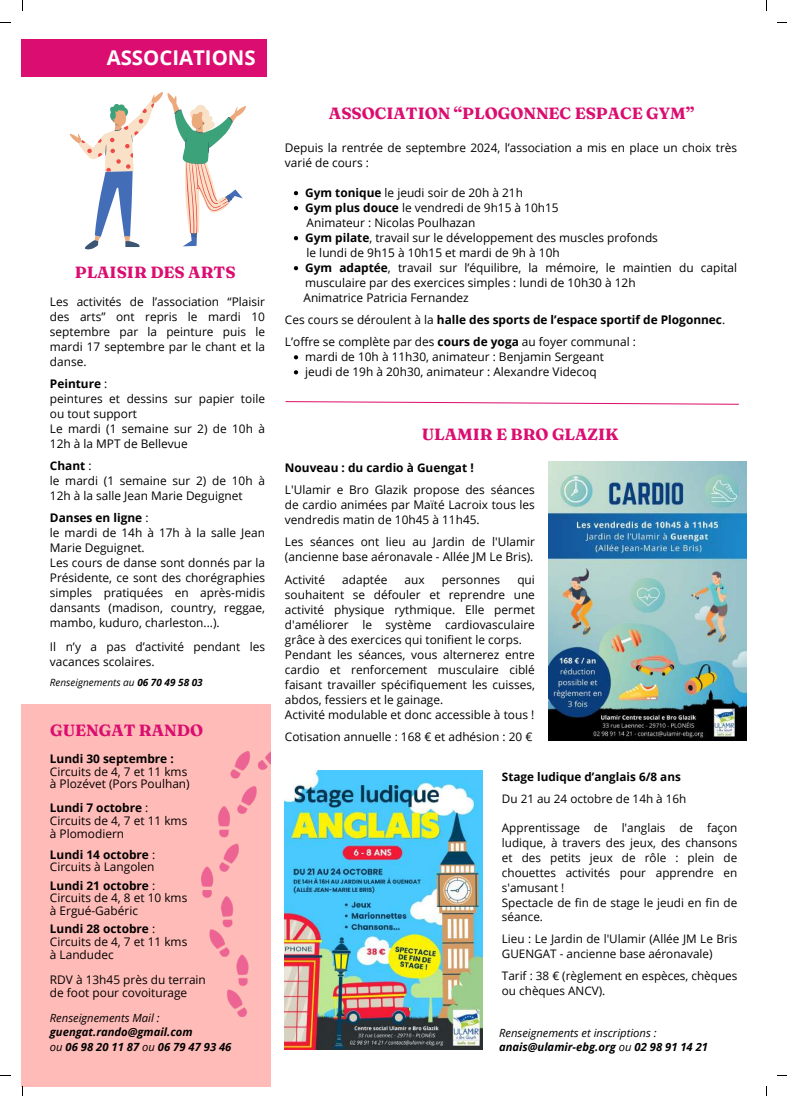
<style>
.page{position:relative;width:787px;height:1096px;background:#fff}
.page>*{position:absolute;margin:0;border:0;box-sizing:border-box;transform-origin:0 0}
.t1{font:700 20.38px "Open Sans";color:#fff}
.t2{font:700 16.25px "Fraunces 9 pt";color:#db0d70}
.t3{font:11.88px/15px "Open Sans";color:#000}
.t4{font:700 11.88px "Open Sans";color:#000}
.t5{font:11.75px/14.9px "Open Sans";color:#000}
.t6{font:700 11.75px "Open Sans";color:#000}
.t7{font:italic 11.25px/14px "Open Sans";color:#000}
.t8{font:italic 700 11.25px/14.1px "Open Sans";color:#000}
.t9{font:italic 10px "Open Sans";color:#000}
.s1{font-weight:700}
.s2{font-weight:400}
</style>
<div class="page">
<svg style="left:285px;top:401px;width:454px;height:4px"></svg>
<div style="left:22px;top:40px;width:245px;height:37px;background:#db0d70"></div>
<div style="left:22px;top:703px;width:249px;height:383px;background:#ffbbb7"></div>
<img style="left:549px;top:461px;width:197px;height:279px">
<img style="left:285px;top:770px;width:198px;height:279px">
<svg style="left:70px;top:92px;width:176px;height:157px"></svg>
<img style="left:201px;top:751px;width:70px;height:265px">
<svg style="left:294px;top:191px;width:4px;height:4px"></svg>
<svg style="left:294px;top:206px;width:4px;height:4px"></svg>
<svg style="left:294px;top:236px;width:4px;height:4px"></svg>
<svg style="left:294px;top:266px;width:4px;height:4px"></svg>
<svg style="left:294px;top:355px;width:4px;height:4px"></svg>
<svg style="left:294px;top:370px;width:4px;height:4px"></svg>
<h1 class="t1" style="left:107px;top:43px;width:150px">ASSOCIATIONS</h1>
<h2 class="t2" style="left:75px;top:262px;width:162px">PLAISIR DES ARTS</h2>
<p class="t3" style="left:50px;top:293px;width:217px;text-align:justify">Les activités de l’association “Plaisir des arts” ont repris le mardi 10 septembre par la peinture puis le mardi 17 septembre par le chant et la danse.</p>
<p class="t3" style="left:50px;top:375px;width:217px"><span class="s1">Peinture</span> :<br>peintures et dessins sur papier toile ou tout support<br>Le mardi (1 semaine sur 2) de 10h à<br>12h à la MPT de Bellevue</p>
<p class="t3" style="left:50px;top:457px;width:217px"><span class="s1">Chant</span> :<br>le mardi (1 semaine sur 2) de 10h à<br>12h à la salle Jean Marie Deguignet</p>
<p class="t3" style="left:50px;top:509px;width:217px"><span class="s1">Danses en ligne</span> :<br>le mardi de 14h à 17h à la salle Jean<br>Marie Deguignet.<br>Les cours de danse sont donnés par la<br>Présidente, ce sont des chorégraphies simples pratiquées en après-midis dansants (madison, country, reggae, mambo, kuduro, charleston...).</p>
<p class="t3" style="left:50px;top:638px;width:217px">Il n’y a pas d’activité pendant les vacances scolaires.</p>
<p class="t9" style="left:50px;top:675px;width:154px">Renseignements au <span class="s1">06 70 49 58 03</span></p>
<h2 class="t2" style="left:50px;top:719px;width:154px">GUENGAT RANDO</h2>
<p class="t4" style="left:50px;top:750px;width:125px">Lundi 30 septembre :</p>
<p class="t3" style="left:50px;top:764px;width:141px;line-height:12.6px">Circuits de 4, 7 et 11 kms à Plozévet (Pors Poulhan)</p>
<p class="t3" style="left:50px;top:801px;width:139px;line-height:12.6px"><span class="s1">Lundi 7 octobre</span> :<br>Circuits de 4, 7 et 11 kms à Plomodiern</p>
<p class="t3" style="left:50px;top:847px;width:107px;line-height:12.6px"><span class="s1">Lundi 14 octobre</span> :<br>Circuits à Langolen</p>
<p class="t3" style="left:50px;top:878px;width:139px;line-height:12.6px"><span class="s1">Lundi 21 octobre</span> :<br>Circuits de 4, 8 et 10 kms à Ergué-Gabéric</p>
<p class="t3" style="left:50px;top:922px;width:139px;line-height:12.6px"><span class="s1">Lundi 28 octobre</span> :<br>Circuits de 4, 7 et 11 kms à Landudec</p>
<p class="t3" style="left:50px;top:972px;width:157px;line-height:12.6px">RDV à 13h45 près du terrain de foot pour covoiturage</p>
<p class="t7" style="left:50px;top:1010px;width:111px">Renseignements Mail :</p>
<p class="t8" style="left:50px;top:1024px;width:183px">guengat.rando@gmail.com<br><span class="s2">ou</span> 06 98 20 11 87 <span class="s2">ou</span> 06 79 47 93 46</p>
<h2 class="t2" style="left:329px;top:103px;width:367px">ASSOCIATION “PLOGONNEC ESPACE GYM”</h2>
<p class="t3" style="left:285px;top:140px;width:454px">Depuis la rentrée de septembre 2024, l’association a mis en place un choix très varié de cours :</p>
<p class="t3" style="left:303px;top:185px;width:435px"><span class="s1">Gym tonique</span> le jeudi soir de 20h à 21h<br><span class="s1">Gym plus douce</span> le vendredi de 9h15 à 10h15<br>Animateur : Nicolas Poulhazan<br><span class="s1">Gym pilate</span>, travail sur le développement des muscles profonds<br>le lundi de 9h15 à 10h15 et mardi de 9h à 10h<br><span class="s1">Gym adaptée</span>, travail sur l’équilibre, la mémoire, le maintien du capital musculaire par des exercices simples : lundi de 10h30 à 12h<br>Animatrice Patricia Fernandez</p>
<p class="t3" style="left:285px;top:308px;width:442px;line-height:22px">Ces cours se déroulent à la <span class="s1">halle des sports de l’espace sportif de Plogonnec</span>.<br>L’offre se complète par des <span class="s1">cours de yoga</span> au foyer communal :</p>
<p class="t3" style="left:305px;top:349px;width:300px">mardi de 10h à 11h30, animateur : Benjamin Sergeant jeudi de 19h à 20h30, animateur : Alexandre Videcoq</p>
<h2 class="t2" style="left:422px;top:423px;width:198px">ULAMIR E BRO GLAZIK</h2>
<p class="t4" style="left:285px;top:459px;width:190px">Nouveau : du cardio à Guengat !</p>
<p class="t3" style="left:285px;top:482px;width:251px;text-align:justify">L'Ulamir e Bro Glazik propose des séances de cardio animées par Maïté Lacroix tous les vendredis matin de 10h45 à 11h45.</p>
<p class="t3" style="left:285px;top:534px;width:251px">Les séances ont lieu au Jardin de l'Ulamir (ancienne base aéronavale - Allée JM Le Bris).</p>
<p class="t3" style="left:285px;top:571px;width:42px">Activité</p>
<p class="t3" style="left:342px;top:571px;width:47px">adaptée</p>
<p class="t3" style="left:405px;top:571px;width:22px">aux</p>
<p class="t3" style="left:442px;top:571px;width:60px">personnes</p>
<p class="t3" style="left:285px;top:571px;width:251px;text-indent:232px">qui souhaitent se défouler et reprendre une activité physique rythmique. Elle permet d'améliorer le système cardiovasculaire grâce à des exercices qui tonifient le corps.<br>Pendant les séances, vous alternerez entre cardio et renforcement musculaire ciblé faisant travailler spécifiquement les cuisses, abdos, fessiers et le gainage.<br>Activité modulable et donc accessible à tous !</p>
<p class="t3" style="left:285px;top:728px;width:249px">Cotisation annuelle : 168 € et adhésion : 20 €</p>
<p class="t6" style="left:502px;top:768px;width:180px">Stage ludique d’anglais 6/8 ans</p>
<p class="t5" style="left:502px;top:790px;width:186px">Du 21 au 24 octobre de 14h à 16h</p>
<p class="t5" style="left:502px;top:820px;width:237px">Apprentissage de l'anglais de façon ludique, à travers des jeux, des chansons et des petits jeux de rôle : plein de chouettes activités pour apprendre en s'amusant !<br>Spectacle de fin de stage le jeudi en fin de séance.</p>
<p class="t5" style="left:502px;top:931px;width:237px">Lieu : Le Jardin de l'Ulamir (Allée JM Le Bris<br>GUENGAT - ancienne base aéronavale)</p>
<p class="t5" style="left:502px;top:967px;width:237px">Tarif : 38 € (règlement en espèces, chèques ou chèques ANCV).</p>
<p class="t7" style="left:499px;top:1025px;width:210px">Renseignements et inscriptions : <span class="s1">anais@ulamir-ebg.org</span> ou <span class="s1">02 98 91 14 21</span></p>
</div>
